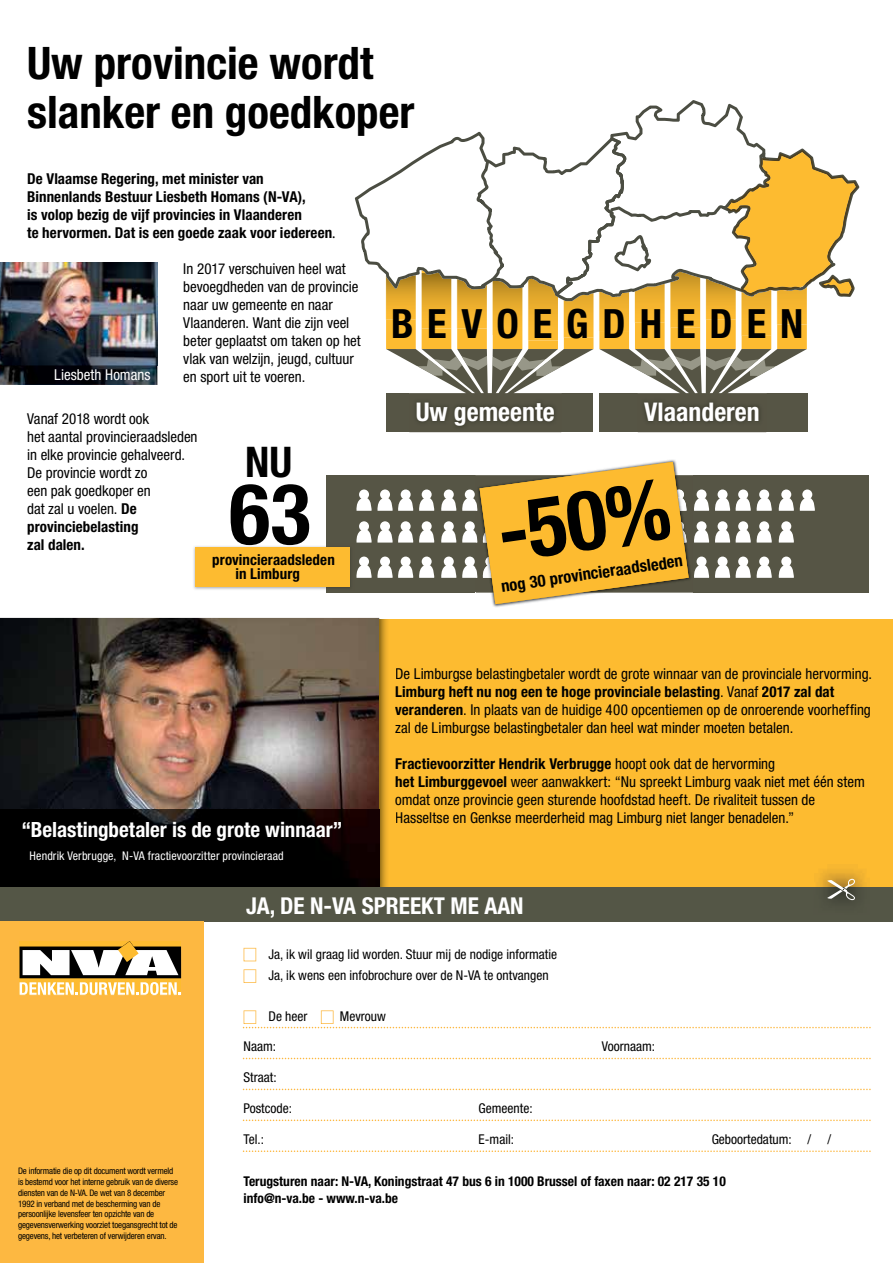
<style>
.page{position:relative;width:893px;height:1263px;background:#fff}
.page>*{position:absolute;margin:0;border:0;box-sizing:border-box;transform-origin:0 0}
.t1{font:700 condensed 84.3px "Helvetica Neue LT Std";color:#000}
.t2{font:700 condensed 82.8px "Helvetica Neue LT Std";color:#000}
.t3{font:700 condensed 44.85px/48.8px "Helvetica Neue LT Std";color:#000}
.t4{font:700 condensed 42.3px "Helvetica Neue LT Std";color:#000}
.t5{font:700 condensed 40.35px "Helvetica Neue LT Std";letter-spacing:.345em;color:#000}
.t6{font:700 condensed 25.8px "Helvetica Neue LT Std";color:#fff}
.t7{font:700 condensed 23.25px "Helvetica Neue LT Std";color:#fff}
.t8{font:700 condensed 21px "Helvetica Neue LT Std";color:#fff}
.t9{font:700 condensed 16.65px "Helvetica Neue LT Std";color:#000}
.t10{font:condensed 15px/18px "Helvetica Neue LT Std";color:#000}
.t11{font:700 condensed 15px/18px "Helvetica Neue LT Std";letter-spacing:.005em;color:#000}
.t12{font:condensed 15px "Helvetica Neue LT Std";color:#fff}
.t13{font:condensed 13.5px/21.5px "Helvetica Neue LT Std";color:#000}
.t14{font:700 condensed 13.5px/16.2px "Helvetica Neue LT Std";color:#000}
.t15{font:condensed 12px "Helvetica Neue LT Std";letter-spacing:.005em;color:#fff}
.t16{font:condensed 9px/10.8px "Helvetica Neue LT Std";letter-spacing:-.02em;color:#000}
.s1{font-weight:500}
.s2{font-weight:700}
</style>
<div class="page">
<div style="left:2px;top:620px;width:891px;height:275px;background:#fdbb30"></div>
<svg style="left:355px;top:100px;width:504px;height:201px"></svg>
<div style="left:386px;top:393px;width:207px;height:39px;background:#565545"></div>
<div style="left:600px;top:393px;width:208px;height:39px;background:#565545"></div>
<img style="left:0;top:618px;width:379px;height:191px">
<svg style="left:379px;top:620px;width:8px;height:267px"></svg>
<div style="left:326px;top:475px;width:543px;height:117px;background:#565545"></div>
<img style="left:193px;top:546px;width:157px;height:44px">
<div style="left:195px;top:547px;width:155px;height:40px;background:#fdbb30"></div>
<div style="left:359px;top:489px;width:10px;height:10px;background:#fff;border-radius:50%"></div>
<div style="left:380px;top:489px;width:10px;height:10px;background:#fff;border-radius:50%"></div>
<div style="left:401px;top:489px;width:10px;height:10px;background:#fff;border-radius:50%"></div>
<div style="left:422px;top:489px;width:10px;height:10px;background:#fff;border-radius:50%"></div>
<svg style="left:356px;top:497px;width:79px;height:14px"></svg>
<div style="left:781px;top:489px;width:10px;height:10px;background:#fff;border-radius:50%"></div>
<div style="left:802px;top:489px;width:10px;height:10px;background:#fff;border-radius:50%"></div>
<svg style="left:778px;top:497px;width:37px;height:14px"></svg>
<div style="left:359px;top:521px;width:10px;height:10px;background:#fff;border-radius:50%"></div>
<div style="left:380px;top:521px;width:10px;height:10px;background:#fff;border-radius:50%"></div>
<div style="left:401px;top:521px;width:10px;height:10px;background:#fff;border-radius:50%"></div>
<div style="left:422px;top:521px;width:10px;height:10px;background:#fff;border-radius:50%"></div>
<svg style="left:356px;top:529px;width:79px;height:14px"></svg>
<div style="left:781px;top:521px;width:10px;height:10px;background:#fff;border-radius:50%"></div>
<svg style="left:778px;top:529px;width:16px;height:14px"></svg>
<div style="left:359px;top:556px;width:10px;height:10px;background:#fff;border-radius:50%"></div>
<div style="left:380px;top:556px;width:10px;height:10px;background:#fff;border-radius:50%"></div>
<div style="left:401px;top:556px;width:10px;height:10px;background:#fff;border-radius:50%"></div>
<div style="left:422px;top:556px;width:10px;height:10px;background:#fff;border-radius:50%"></div>
<svg style="left:356px;top:564px;width:79px;height:14px"></svg>
<div style="left:781px;top:556px;width:10px;height:10px;background:#fff;border-radius:50%"></div>
<svg style="left:778px;top:564px;width:16px;height:14px"></svg>
<svg style="left:441px;top:462px;width:331px;height:145px"></svg>
<hr style="left:379px;top:809px;width:1px;height:78px;background:#543c00">
<img style="left:0;top:809px;width:379px;height:78px">
<div style="left:0;top:887px;width:893px;height:34px;background:#545646"></div>
<div style="left:0;top:921px;width:203px;height:342px;background:#fdb841"></div>
<svg style="left:244px;top:948px;width:12px;height:13px"></svg>
<svg style="left:244px;top:969px;width:12px;height:14px"></svg>
<svg style="left:243px;top:1010px;width:628px;height:18px"></svg>
<svg style="left:243px;top:1058px;width:628px;height:1px"></svg>
<svg style="left:243px;top:1089px;width:628px;height:1px"></svg>
<svg style="left:243px;top:1119px;width:628px;height:2px"></svg>
<svg style="left:243px;top:1150px;width:628px;height:2px"></svg>
<img style="left:818px;top:869px;width:48px;height:34px">
<img style="left:20px;top:947px;width:162px;height:49px">
<svg style="left:827px;top:879px;width:28px;height:21px"></svg>
<svg style="left:386px;top:137px;width:472px;height:260px"></svg>
<img style="left:0;top:262px;width:157px;height:123px">
<svg style="left:19px;top:941px;width:162px;height:54px"></svg>
<h3 class="t3" style="left:27px;top:38px;width:389px">Uw provincie wordt slanker en goedkoper</h3>
<p class="t11" style="left:27px;top:169px;width:310px">De Vlaamse Regering, met minister van Binnenlands Bestuur Liesbeth Homans (N-VA),<br>is volop bezig de vijf provincies in Vlaanderen<br>te hervormen. Dat is een goede zaak voor iedereen<span class="s1">.</span></p>
<p class="t10" style="left:183px;top:259px;width:179px">In 2017 verschuiven heel wat bevoegdheden van de provincie naar uw gemeente en naar<br>Vlaanderen. Want die zijn veel beter geplaatst om taken op het vlak van welzijn, jeugd, cultuur en sport uit te voeren.</p>
<p class="t10" style="left:27px;top:409px;width:172px">Vanaf 2018 wordt ook<br>het aantal provincieraadsleden in elke provincie gehalveerd.<br>De provincie wordt zo<br>een pak goedkoper en<br>dat zal u voelen. <span class="s2">De provinciebelasting<br>zal dalen.</span></p>
<p class="t12" style="left:54px;top:366px;width:98px">Liesbeth Homans</p>
<h3 class="t4" style="left:245px;top:436px;width:48px">NU</h3>
<h1 class="t1" style="left:229px;top:463px;width:83px">63</h1>
<p class="t11" style="left:212px;top:550px;width:124px">provincieraadsleden</p>
<p class="t11" style="left:235px;top:565px;width:66px">in Limburg</p>
<h3 class="t8" style="left:21px;top:817px;width:322px">“Belastingbetaler is de grote winnaar”</h3>
<p class="t15" style="left:30px;top:848px;width:255px">Hendrik Verbrugge, N-VA fractievoorzitter provincieraad</p>
<h3 class="t5" style="left:391px;top:299px;width:414px">BEVOEGDHEDEN</h3>
<h3 class="t6" style="left:416px;top:396px;width:140px">Uw gemeente</h3>
<h3 class="t6" style="left:644px;top:396px;width:117px">Vlaanderen</h3>
<h2 class="t2" style="left:491px;top:483px;width:175px;rotate:-8deg">-50%</h2>
<p class="t9" style="left:500px;top:576px;width:185px;rotate:-8deg">nog 30 provincieraadsleden</p>
<p class="t10" style="left:395px;top:665px;width:478px">De Limburgse belastingbetaler wordt de grote winnaar van de provinciale hervorming.<br><span class="s2">Limburg heft nu nog een te hoge provinciale belasting</span>. Vanaf <span class="s2">2017 zal dat veranderen</span>. In plaats van de huidige 400 opcentiemen op de onroerende voorheffing zal de Limburgse belastingbetaler dan heel wat minder moeten betalen.</p>
<p class="t10" style="left:395px;top:755px;width:471px"><span class="s2">Fractievoorzitter Hendrik Verbrugge</span> hoopt ook dat de hervorming<br><span class="s2">het Limburggevoel</span> weer aanwakkert: “Nu spreekt Limburg vaak niet met één stem omdat onze provincie geen sturende hoofdstad heeft. De rivaliteit tussen de Hasseltse en Genkse meerderheid mag Limburg niet langer benadelen.”</p>
<h3 class="t7" style="left:246px;top:892px;width:279px">JA, DE N-VA SPREEKT ME AAN</h3>
<p class="t16" style="left:18px;top:1165px;width:161px">De informatie die op dit document wordt vermeld is bestemd voor het interne gebruik van de diverse diensten van de N-VA. De wet van 8 december 1992 in verband met de bescherming van de persoonlijke levensfeer ten opzichte van de gegevensverwerking voorziet toegansgrecht tot de gegevens, het verbeteren of verwijderen ervan.</p>
<p class="t13" style="left:269px;top:943px;width:290px">Ja, ik wil graag lid worden. Stuur mij de nodige informatie<br>Ja, ik wens een infobrochure over de N-VA te ontvangen</p>
<p class="t13" style="left:269px;top:1005px;width:40px">De heer</p>
<p class="t13" style="left:340px;top:1005px;width:47px">Mevrouw</p>
<p class="t13" style="left:244px;top:1035px;width:34px">Naam:</p>
<p class="t13" style="left:602px;top:1035px;width:55px">Voornaam:</p>
<p class="t13" style="left:244px;top:1066px;width:35px">Straat:</p>
<p class="t13" style="left:244px;top:1097px;width:50px">Postcode:</p>
<p class="t13" style="left:479px;top:1097px;width:55px">Gemeente:</p>
<p class="t13" style="left:244px;top:1128px;width:22px">Tel.:</p>
<p class="t13" style="left:479px;top:1128px;width:37px">E-mail:</p>
<p class="t13" style="left:712px;top:1128px;width:121px">Geboortedatum: / /</p>
<p class="t14" style="left:244px;top:1173px;width:484px">Terugsturen naar: N-VA, Koningstraat 47 bus 6 in 1000 Brussel of faxen naar: 02 217 35 10 info@n-va.be - www.n-va.be</p>
</div>
